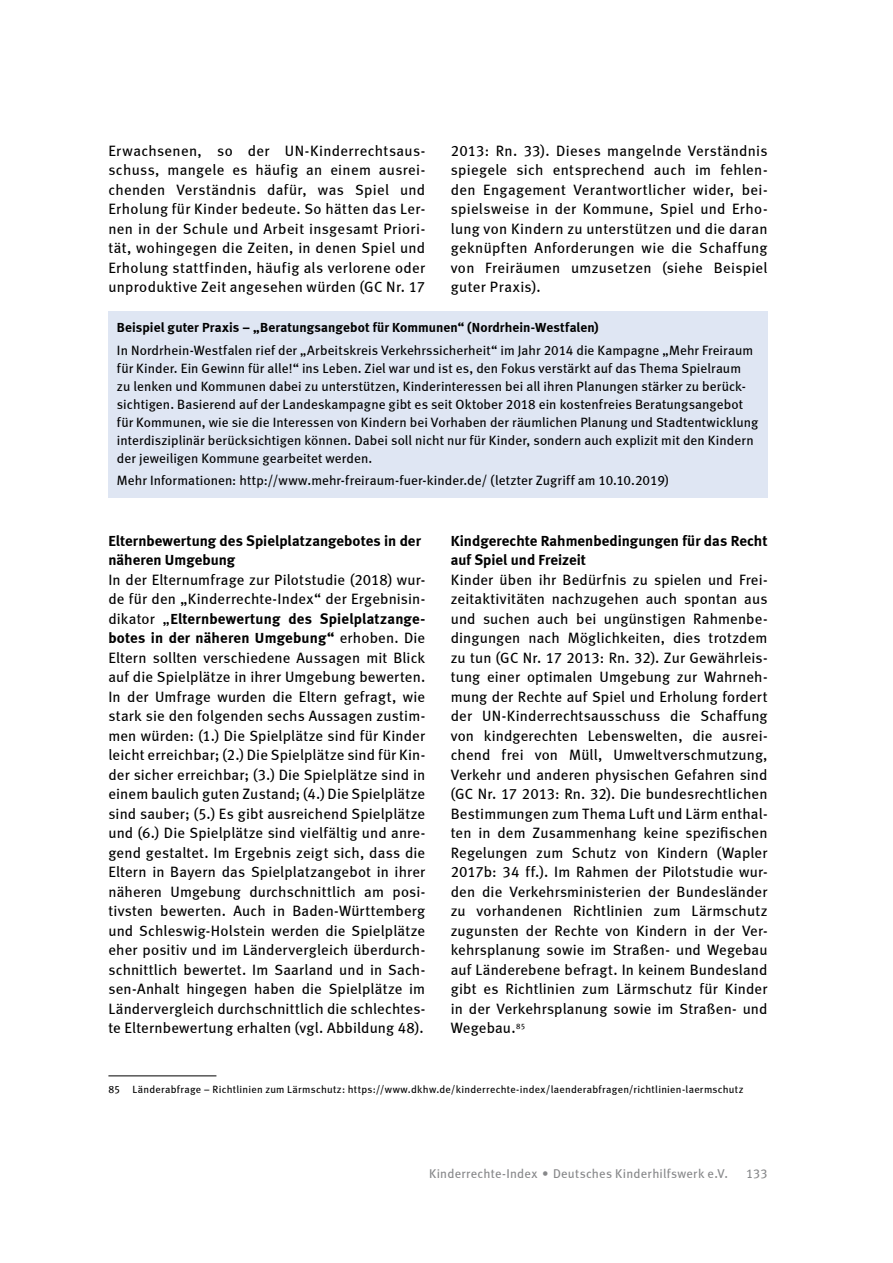
<style>
.page{position:relative;width:893px;height:1263px;background:#fff}
.page>*{position:absolute;margin:0;border:0;box-sizing:border-box;transform-origin:0 0}
.t1{font:15px/19.5px "Meta Book LF";letter-spacing:.015em;color:#000;text-align:justify}
.t2{font:15px/19.5px "Meta Bold LF";letter-spacing:.005em;color:#000}
.t3{font:13.5px/18px "Meta Book LF";letter-spacing:.005em;color:#000}
.t4{font:13.5px "Meta Bold LF";letter-spacing:.01em;color:#000}
.t5{font:12.75px "Meta Book LF";letter-spacing:.02em;color:#87888a}
.t6{font:10.5px "Meta Book LF";letter-spacing:.025em;color:#000}
.s1{font-family:"Meta Book LF"}
</style>
<div class="page">
<hr style="left:108px;top:1075px;width:108px;height:1px;background:#000">
<div style="left:108px;top:311px;width:659px;height:187px;background:#dfe6f3"></div>
<p class="t1" style="left:451px;top:140px;width:318px">2013: Rn. 33). Dieses mangelnde Verständnis spiegele sich entsprechend auch im fehlen&shy;den Engagement Verantwortlicher wider, bei&shy;spielsweise in der Kommune, Spiel und Erho&shy;lung von Kindern zu unterstützen und die daran geknüpften Anforderungen wie die Schaffung von Freiräumen umzusetzen (siehe Beispiel guter Praxis).</p>
<p class="t4" style="left:117px;top:320px;width:483px">Beispiel guter Praxis – „Beratungsangebot für Kommunen“ (Nordrhein-Westfalen)</p>
<p class="t3" style="left:117px;top:341px;width:643px">In Nordrhein-Westfalen rief der „Arbeitskreis Verkehrssicherheit“ im Jahr 2014 die Kampagne „Mehr Freiraum für Kinder. Ein Gewinn für alle!“ ins Leben. Ziel war und ist es, den Fokus verstärkt auf das Thema Spielraum<br>zu lenken und Kommunen dabei zu unterstützen, Kinderinteressen bei all ihren Planungen stärker zu berück&shy;sichtigen. Basierend auf der Landeskampagne gibt es seit Oktober 2018 ein kostenfreies Beratungsangebot für Kommunen, wie sie die Interessen von Kindern bei Vorhaben der räumlichen Planung und Stadtentwicklung interdisziplinär berücksichtigen können. Dabei soll nicht nur für Kinder, sondern auch explizit mit den Kindern der jeweiligen Kommune gearbeitet werden.</p>
<p class="t3" style="left:117px;top:471px;width:553px">Mehr Informationen: http://www.mehr-freiraum-fuer-kinder.de/ (letzter Zugriff am 10.10.2019)</p>
<p class="t1" style="left:108px;top:140px;width:318px">Erwachsenen, so der UN-Kinderrechtsaus&shy;schuss, mangele es häufig an einem ausrei&shy;chenden Verständnis dafür, was Spiel und Erholung für Kinder bedeute. So hätten das Ler&shy;nen in der Schule und Arbeit insgesamt Priori&shy;tät, wohingegen die Zeiten, in denen Spiel und Erholung stattfinden, häufig als verlorene oder unproduktive Zeit angesehen würden (GC Nr. 17</p>
<p class="t2" style="left:108px;top:530px;width:314px">Elternbewertung des Spielplatzangebotes in der näheren Umgebung</p>
<p class="t1" style="left:108px;top:569px;width:318px">In der Elternumfrage zur Pilotstudie (2018) wur&shy;de für den „Kinderrechte-Index“ der Ergebnisin-</p>
<p class="t2" style="left:108px;top:608px;width:318px"><span class="s1">dikator „</span>Elternbewertung des Spielplatzange&shy;botes in der näheren Umgebung“ <span class="s1">erhoben. Die</span></p>
<p class="t1" style="left:108px;top:647px;width:318px">Eltern sollten verschiedene Aussagen mit Blick auf die Spielplätze in ihrer Umgebung bewerten.<br>In der Umfrage wurden die Eltern gefragt, wie stark sie den folgenden sechs Aussagen zustim&shy;men würden: (1.) Die Spielplätze sind für Kinder leicht erreichbar; (2.) Die Spielplätze sind für Kin&shy;der sicher erreichbar; (3.) Die Spielplätze sind in einem baulich guten Zustand; (4.) Die Spielplätze sind sauber; (5.) Es gibt ausreichend Spielplätze und (6.) Die Spielplätze sind vielfältig und anre&shy;gend gestaltet. Im Ergebnis zeigt sich, dass die Eltern in Bayern das Spielplatzangebot in ihrer näheren Umgebung durchschnittlich am posi&shy;tivsten bewerten. Auch in Baden-Württemberg und Schleswig-Holstein werden die Spielplätze eher positiv und im Ländervergleich überdurch&shy;schnittlich bewertet. Im Saarland und in Sach&shy;sen-Anhalt hingegen haben die Spielplätze im Ländervergleich durchschnittlich die schlechtes&shy;te Elternbewertung erhalten (vgl. Abbildung 48).</p>
<p class="t2" style="left:451px;top:530px;width:318px">Kindgerechte Rahmenbedingungen für das Recht auf Spiel und Freizeit</p>
<p class="t1" style="left:451px;top:569px;width:318px">Kinder üben ihr Bedürfnis zu spielen und Frei&shy;zeitaktivitäten nachzugehen auch spontan aus und suchen auch bei ungünstigen Rahmenbe&shy;dingungen nach Möglichkeiten, dies trotzdem zu tun (GC Nr. 17 2013: Rn. 32). Zur Gewährleis&shy;tung einer optimalen Umgebung zur Wahrneh&shy;mung der Rechte auf Spiel und Erholung fordert der UN-Kinderrechtsausschuss die Schaffung von kindgerechten Lebenswelten, die ausrei&shy;chend frei von Müll, Umweltverschmutzung, Verkehr und anderen physischen Gefahren sind (GC Nr. 17 2013: Rn. 32). Die bundesrechtlichen Bestimmungen zum Thema Luft und Lärm enthal&shy;ten in dem Zusammenhang keine spezifischen Regelungen zum Schutz von Kindern (Wapler 2017b: 34 ff.). Im Rahmen der Pilotstudie wur&shy;den die Verkehrsministerien der Bundesländer zu vorhandenen Richtlinien zum Lärmschutz zugunsten der Rechte von Kindern in der Ver&shy;kehrsplanung sowie im Straßen- und Wegebau auf Länderebene befragt. In keinem Bundesland gibt es Richtlinien zum Lärmschutz für Kinder in der Verkehrsplanung sowie im Straßen- und Wegebau.<sup>85</sup></p>
<p class="t6" style="left:108px;top:1083px;width:637px">85 Länderabfrage – Richtlinien zum Lärmschutz: https://www.dkhw.de/kinderrechte-index/laenderabfragen/richtlinien-laermschutz</p>
<p class="t5" style="left:429px;top:1165px;width:301px">Kinderrechte-Index • Deutsches Kinderhilfswerk e.V.</p>
<p class="t5" style="left:746px;top:1165px;width:23px">133</p>
</div>
